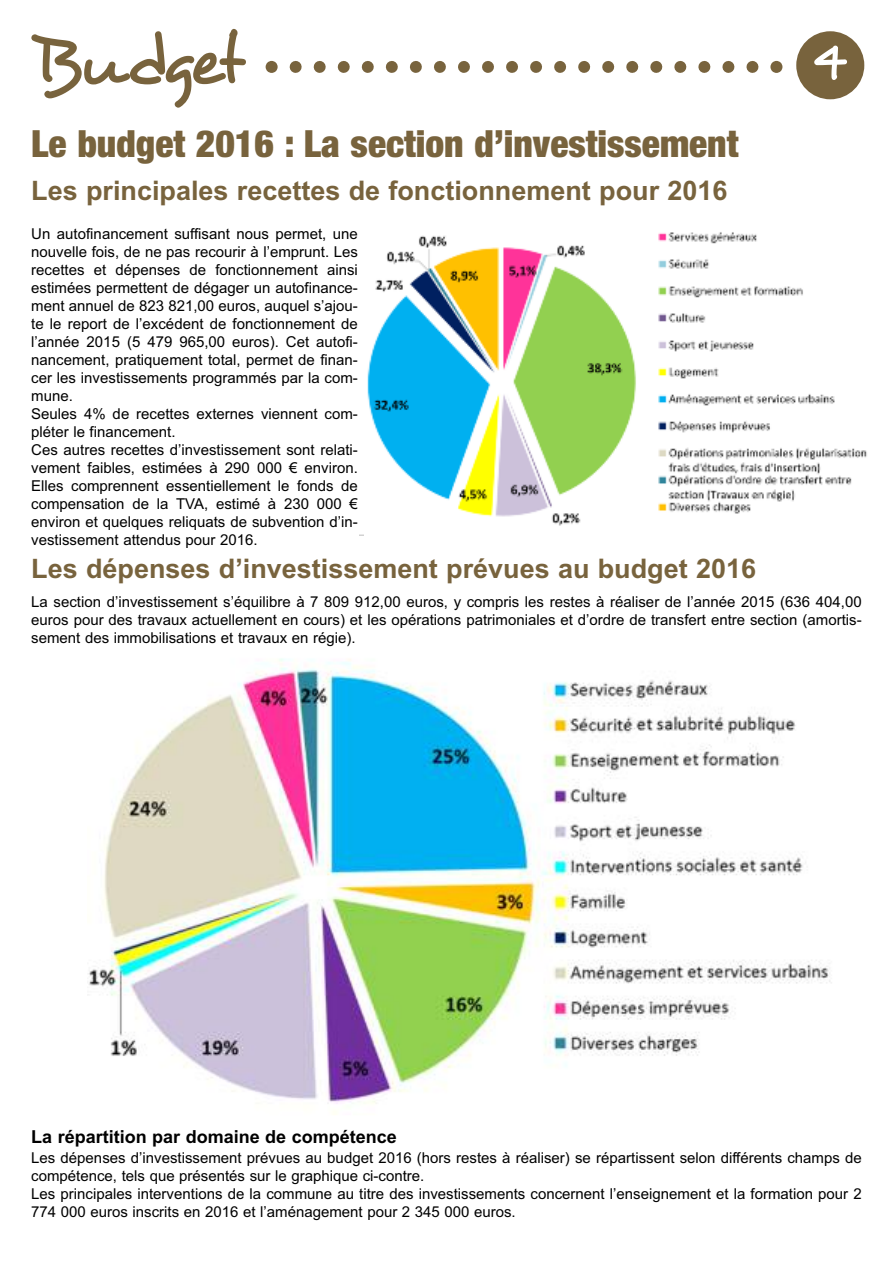
<style>
.page{position:relative;width:893px;height:1263px;background:#fff}
.page>*{position:absolute;margin:0;border:0;box-sizing:border-box;transform-origin:0 0}
.t1{font:72px "Desyrel";letter-spacing:-.07em;color:#78633d}
.t2{font:54px "Desyrel";color:#fff}
.t3{font:900 condensed 37.5px "Helvetica Neue";color:#78633d}
.t4{font:700 27px "Arial";color:#78633d}
.t5{font:700 18px "Arial";color:#000}
.t6{font:15px/18px "Arial";color:#000}
</style>
<div class="page">
<div style="left:796px;top:31px;width:68px;height:68px;background:#78633d;border-radius:50%"></div>
<svg style="left:266px;top:61px;width:493px;height:12px"></svg>
<svg style="left:770px;top:61px;width:12px;height:12px"></svg>
<img style="left:359px;top:232px;width:508px;height:304px">
<img style="left:88px;top:658px;width:744px;height:457px">
<div style="left:73px;top:929px;width:30px;height:25px;background:#fff"></div>
<div style="left:364px;top:529px;width:520px;height:17px;background:#fff"></div>
<h1 class="t1" style="left:33px;top:16px;width:212px">Budget</h1>
<h3 class="t3" style="left:31px;top:113px;width:709px">Le budget 2016 : La section d’investissement</h3>
<h3 class="t4" style="left:31px;top:175px;width:698px">Les principales recettes de fonctionnement pour 2016</h3>
<p class="t6" style="left:31px;top:225px;width:328px">Un autofinancement suffisant nous permet, une nouvelle fois, de ne pas recourir à l’emprunt. Les recettes et dépenses de fonctionnement ainsi estimées permettent de dégager un autofinance&shy;ment annuel de 823 821,00 euros, auquel s’ajou&shy;te le report de l’excédent de fonctionnement de l’année 2015 (5 479 965,00 euros). Cet autofi&shy;nancement, pratiquement total, permet de finan&shy;cer les investissements programmés par la com&shy;mune.<br>Seules 4% de recettes externes viennent com&shy;pléter le financement.<br>Ces autres recettes d’investissement sont relati&shy;vement faibles, estimées à 290 000 € environ.<br>Elles comprennent essentiellement le fonds de compensation de la TVA, estimé à 230 000 € environ et quelques reliquats de subvention d’in&shy;vestissement attendus pour 2016.</p>
<h3 class="t4" style="left:31px;top:553px;width:726px">Les dépenses d’investissement prévues au budget 2016</h3>
<h2 class="t2" style="left:812px;top:22px;width:35px">4</h2>
<p class="t6" style="left:31px;top:592px;width:832px;text-align:justify">La section d’investissement s’équilibre à 7 809 912,00 euros, y compris les restes à réaliser de l’année 2015 (636 404,00 euros pour des travaux actuellement en cours) et les opérations patrimoniales et d’ordre de transfert entre section (amortis&shy;sement des immobilisations et travaux en régie).</p>
<p class="t5" style="left:31px;top:1127px;width:367px">La répartition par domaine de compétence</p>
<p class="t6" style="left:31px;top:1149px;width:832px">Les dépenses d’investissement prévues au budget 2016 (hors restes à réaliser) se répartissent selon différents champs de compétence, tels que présentés sur le graphique ci-contre.<br>Les principales interventions de la commune au titre des investissements concernent l’enseignement et la formation pour 2<br>774 000 euros inscrits en 2016 et l’aménagement pour 2 345 000 euros.</p>
</div>
